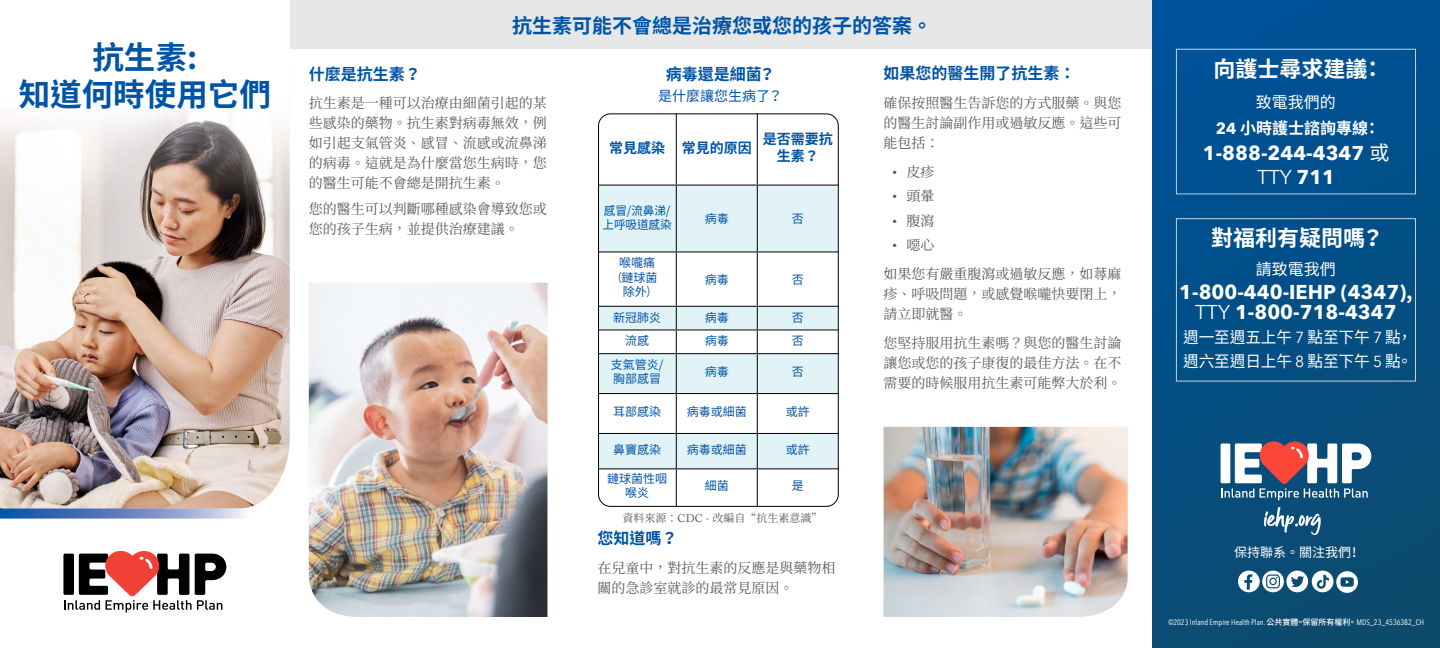
<style>
.page{position:relative;width:1440px;height:648px;background:#fff}
.page>*{position:absolute;margin:0;border:0;box-sizing:border-box;transform-origin:0 0}
.t1{font:700 31.5px/37.9px "Noto Sans TC";color:#0054a6;text-align:center}
.t2{font:700 22px "Noto Sans TC";color:#fff}
.t3{font:700 20px/19.8px "Avenir Next";color:#fff;text-align:center}
.t4{font:700 20px "Noto Sans TC";color:#0054a6}
.t5{font:16px/24px "Noto Sans TC";letter-spacing:-.01em;color:#fff}
.t6{font:700 16px "Noto Sans TC";color:#0054a6}
.t7{font:700 16px/26px "Noto Sans TC";color:#fff;text-align:center}
.t8{font:14px/20px "Noto Serif CJ Ktc";color:#58595b}
.t9{font:700 14px/16.8px "Noto Sans TC";color:#0054a6;text-align:center}
.t10{font:14px "Noto Sans TC";color:#0054a6}
.t11{font:13px "Noto Sans TC";color:#fff}
.t12{font:12px/14.4px "Noto Sans TC";color:#0054a6}
.t13{font:11px "Noto Serif CJ Ktc";color:#58595b}
.t14{font:8px "Avenir Next Condensed";color:#fff}
.s1{font-family:"Adobe Caslon Pro"}
.s2{font-family:"Arial";font-size:13px}
.s3{font-weight:400}
.s4{font-family:"Avenir Next"}
.s5{font-family:"Noto Sans TC";font-weight:400}
.s6{font-family:"Noto Sans TC"}
.s7{font-family:"Noto Sans TC";font-weight:500}
</style>
<div class="page">
<svg style="left:0;top:508px;width:245px;height:11px;background:#7692c6"></svg>
<img style="left:0;top:212px;width:290px;height:296px">
<div style="left:283px;top:0;width:872px;height:49px;background:#e6e7e8"></div>
<img style="left:884px;top:427px;width:244px;height:190px">
<div style="left:63px;top:554px;width:11px;height:41px;background:#737373;border-radius:2px"></div>
<svg style="left:64px;top:550px;width:162px;height:62px"></svg>
<svg style="left:0;top:0;width:290px;height:212px"></svg>
<div style="left:0;top:0;width:289px;height:66px;background:#fff"></div>
<svg style="left:598px;top:115px;width:239px;height:390px"></svg>
<svg style="left:600px;top:186px;width:237px;height:282px;fill:#e2f3f8"></svg>
<hr style="left:676px;top:113px;width:1px;height:72px;background:#000">
<hr style="left:757px;top:113px;width:1px;height:72px;background:#000">
<hr style="left:598px;top:185px;width:78px;height:1px;background:#000">
<hr style="left:676px;top:185px;width:81px;height:1px;background:#000">
<hr style="left:676px;top:186px;width:1px;height:65px;background:#000">
<hr style="left:757px;top:185px;width:81px;height:1px;background:#000">
<hr style="left:757px;top:186px;width:1px;height:65px;background:#000">
<hr style="left:598px;top:251px;width:78px;height:1px;background:#000">
<hr style="left:676px;top:251px;width:81px;height:1px;background:#000">
<hr style="left:676px;top:252px;width:1px;height:54px;background:#000">
<hr style="left:757px;top:251px;width:81px;height:1px;background:#000">
<hr style="left:757px;top:252px;width:1px;height:54px;background:#000">
<hr style="left:598px;top:306px;width:78px;height:1px;background:#000">
<hr style="left:676px;top:306px;width:81px;height:1px;background:#000">
<hr style="left:757px;top:306px;width:81px;height:1px;background:#000">
<hr style="left:598px;top:329px;width:78px;height:1px;background:#000">
<hr style="left:676px;top:329px;width:81px;height:1px;background:#000">
<svg style="left:676px;top:307px;width:1px;height:46px"></svg>
<hr style="left:757px;top:329px;width:81px;height:1px;background:#000">
<svg style="left:757px;top:307px;width:1px;height:46px"></svg>
<hr style="left:598px;top:353px;width:78px;height:1px;background:#000">
<hr style="left:676px;top:353px;width:81px;height:1px;background:#000">
<hr style="left:676px;top:354px;width:1px;height:39px;background:#000">
<hr style="left:757px;top:353px;width:81px;height:1px;background:#000">
<hr style="left:757px;top:354px;width:1px;height:39px;background:#000">
<hr style="left:598px;top:393px;width:78px;height:1px;background:#000">
<hr style="left:676px;top:393px;width:81px;height:1px;background:#000">
<hr style="left:676px;top:394px;width:1px;height:39px;background:#000">
<hr style="left:757px;top:393px;width:81px;height:1px;background:#000">
<hr style="left:757px;top:394px;width:1px;height:39px;background:#000">
<hr style="left:598px;top:433px;width:78px;height:1px;background:#000">
<hr style="left:676px;top:433px;width:81px;height:1px;background:#000">
<hr style="left:676px;top:434px;width:1px;height:34px;background:#000">
<hr style="left:757px;top:433px;width:81px;height:1px;background:#000">
<hr style="left:757px;top:434px;width:1px;height:34px;background:#000">
<hr style="left:598px;top:468px;width:78px;height:1px;background:#000">
<hr style="left:676px;top:468px;width:81px;height:1px;background:#000">
<hr style="left:676px;top:469px;width:1px;height:37px;background:#000">
<hr style="left:757px;top:468px;width:81px;height:1px;background:#000">
<hr style="left:757px;top:469px;width:1px;height:37px;background:#000">
<div style="left:1153px;top:0;width:287px;height:648px;background:linear-gradient(to bottom,#00549b,#0b4b6e)"></div>
<svg style="left:1221px;top:440px;width:150px;height:60px"></svg>
<svg style="left:1264px;top:507px;width:57px;height:28px"></svg>
<svg style="left:1238px;top:571px;width:120px;height:22px"></svg>
<img style="left:308px;top:283px;width:239px;height:334px">
<div style="left:598px;top:113px;width:241px;height:394px;border:1px solid #000;border-radius:12px"></div>
<h1 class="t1" style="left:19px;top:39px;width:254px">抗生素:<br>知道何時使用它們</h1>
<h3 class="t4" style="left:512px;top:14px;width:421px">抗生素可能不會總是治療您或您的孩子的答案。</h3>
<p class="t6" style="left:309px;top:65px;width:113px">什麼是抗生素？</p>
<p class="t8" style="left:309px;top:93px;width:239px;text-align:justify">抗生素是一種可以治療由細菌引起的某些感染的藥物。抗生素對病毒無效，例如引起支氣管炎、感冒、流感或流鼻涕的病毒。這就是為什麼當您生病時，您的醫生可能不會總是開抗生素。</p>
<p class="t8" style="left:309px;top:199px;width:239px">您的醫生可以判斷哪種感染會導致您或您的孩子生病，並提供治療建議。</p>
<p class="t6" style="left:666px;top:65px;width:111px">病毒還是細菌？</p>
<p class="t10" style="left:658px;top:88px;width:126px">是什麼讓您生病了？</p>
<p class="t9" style="left:609px;top:139px;width:144px">常見感染 常見的原因</p>
<p class="t9" style="left:763px;top:131px;width:71px">是否需要抗生素？</p>
<p class="t12" style="left:603px;top:203px;width:71px">感冒/流鼻涕/上呼吸道感染</p>
<p class="t12" style="left:705px;top:212px;width:25px">病毒</p>
<p class="t12" style="left:792px;top:212px;width:13px">否</p>
<p class="t12" style="left:612px;top:256px;width:47px;text-align:right">喉嚨痛（鏈球菌除外）</p>
<p class="t12" style="left:705px;top:273px;width:25px">病毒</p>
<p class="t12" style="left:792px;top:273px;width:13px">否</p>
<p class="t12" style="left:613px;top:310px;width:49px">新冠肺炎</p>
<p class="t12" style="left:705px;top:310px;width:25px">病毒</p>
<p class="t12" style="left:792px;top:310px;width:13px">否</p>
<p class="t12" style="left:625px;top:334px;width:25px">流感</p>
<p class="t12" style="left:705px;top:334px;width:25px">病毒</p>
<p class="t12" style="left:792px;top:334px;width:13px">否</p>
<p class="t12" style="left:611px;top:358px;width:54px">支氣管炎/胸部感冒</p>
<p class="t12" style="left:705px;top:365px;width:25px">病毒</p>
<p class="t12" style="left:792px;top:365px;width:13px">否</p>
<p class="t12" style="left:613px;top:405px;width:49px">耳部感染</p>
<p class="t12" style="left:687px;top:405px;width:61px">病毒或細菌</p>
<p class="t12" style="left:786px;top:405px;width:25px">或許</p>
<p class="t12" style="left:613px;top:442px;width:49px">鼻竇感染</p>
<p class="t12" style="left:687px;top:442px;width:61px">病毒或細菌</p>
<p class="t12" style="left:786px;top:442px;width:25px">或許</p>
<p class="t12" style="left:607px;top:472px;width:61px;text-align:center">鏈球菌性咽喉炎</p>
<p class="t12" style="left:705px;top:479px;width:25px">細菌</p>
<p class="t12" style="left:792px;top:479px;width:13px">是</p>
<p class="t13" style="left:622px;top:511px;width:201px">資料來源：<span class="s1">CDC</span> - 改編自“抗生素意識”</p>
<p class="t6" style="left:597px;top:529px;width:81px">您知道嗎？</p>
<p class="t8" style="left:597px;top:558px;width:239px">在兒童中，對抗生素的反應是與藥物相關的急診室就診的最常見原因。</p>
<p class="t6" style="left:884px;top:64px;width:193px">如果您的醫生開了抗生素：</p>
<p class="t8" style="left:884px;top:93px;width:239px;text-align:justify">確保按照醫生告訴您的方式服藥。與您的醫生討論副作用或過敏反應。這些可能包括：</p>
<p class="t8" style="left:893px;top:162px;width:43px"><span class="s2">•</span> 皮疹</p>
<p class="t8" style="left:893px;top:187px;width:43px"><span class="s2">•</span> 頭暈</p>
<p class="t8" style="left:893px;top:211px;width:43px"><span class="s2">•</span> 腹瀉</p>
<p class="t8" style="left:884px;top:231px;width:240px;line-height:29px;text-indent:9px"><span class="s2">•</span> 噁心<br>如果您有嚴重腹瀉或過敏反應，如蕁麻</p>
<p class="t8" style="left:884px;top:285px;width:240px">疹、呼吸問題，或感覺喉嚨快要閉上，請立即就醫。</p>
<p class="t8" style="left:884px;top:334px;width:240px;text-align:justify">您堅持服用抗生素嗎？與您的醫生討論讓您或您的孩子康復的最佳方法。在不需要的時候服用抗生素可能弊大於利。</p>
<h2 class="t2" style="left:1213px;top:57px;width:172px">向護士尋求建議：</h2>
<p class="t7" style="left:1216px;top:89px;width:166px"><span class="s3">致電我們的<br></span><span class="s4">24</span> 小時護士諮詢專線：</p>
<h3 class="t3" style="left:1203px;top:141px;width:188px;line-height:24px">1-888-244-4347 <span class="s5">或<br></span><span class="s3">TTY</span> 711</h3>
<h2 class="t2" style="left:1211px;top:226px;width:174px">對福利有疑問嗎？</h2>
<p class="t5" style="left:1256px;top:257px;width:81px">請致電我們</p>
<h3 class="t3" style="left:1179px;top:282px;width:235px">1-800-440-IEHP (4347)<span class="s6">,<br></span><span class="s3">TTY</span> 1-800-718-4347</h3>
<p class="t5" style="left:1183px;top:325px;width:231px">週一至週五上午 <span class="s4">7</span> 點至下午 <span class="s4">7</span> 點，週六至週日上午 <span class="s4">8</span> 點至下午 <span class="s4">5</span> 點。</p>
<p class="t11" style="left:1234px;top:545px;width:128px">保持聯系。關注我們！</p>
<p class="t14" style="left:1168px;top:615px;width:257px">©2023 Inland Empire Health Plan. <span class="s7">公共實體。保留所有權利。</span> MDS_23_4536382_CH</p>
</div>
